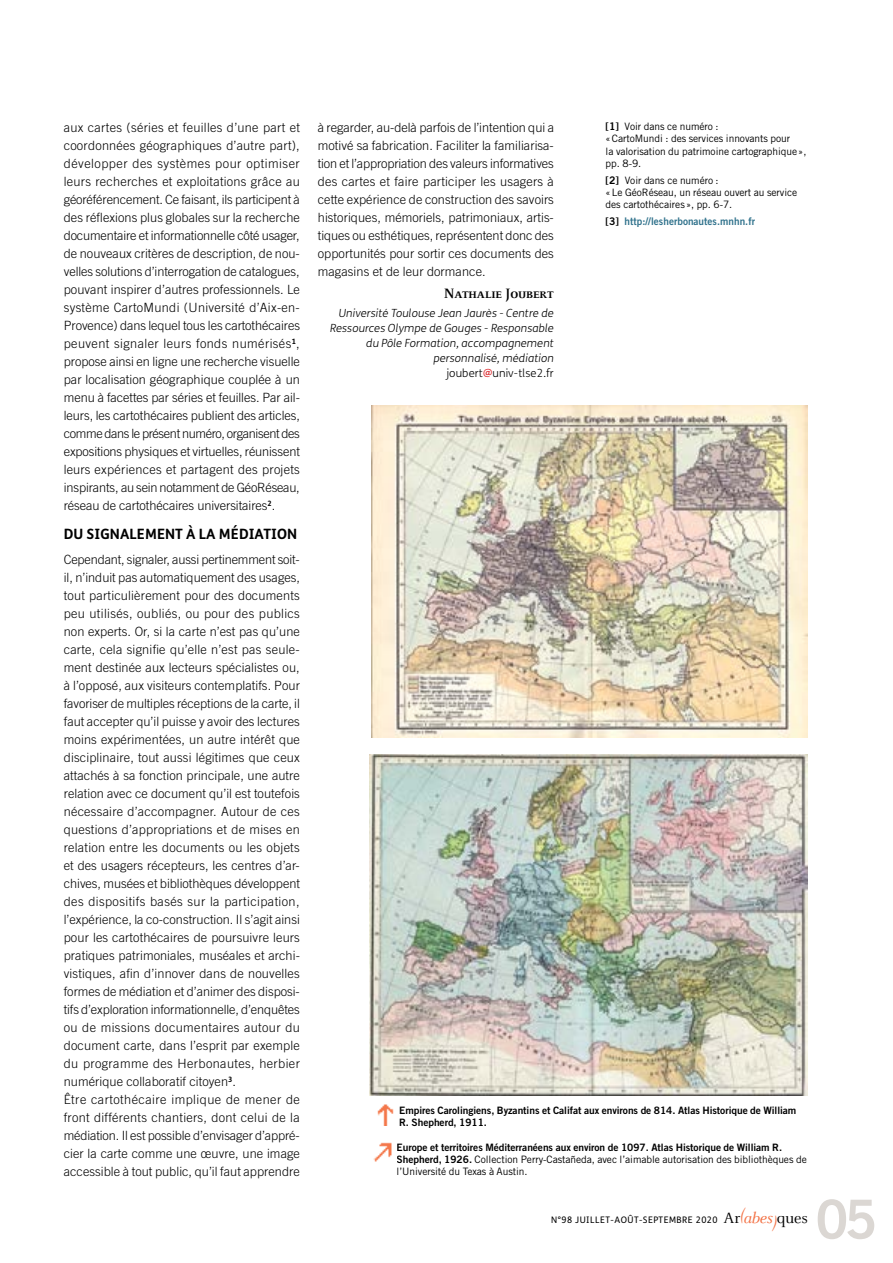
<style>
.page{position:relative;width:893px;height:1263px;background:#fff}
.page>*{position:absolute;margin:0;border:0;box-sizing:border-box;transform-origin:0 0}
.t1{font:54px "Trade Gothic Bold Two";color:#dbd7d3}
.t2{font:700 15px "Celeste Caps";letter-spacing:-.005em;color:#000}
.t3{font:700 14.25px "FS Me";letter-spacing:.005em;color:#000}
.t4{font:300 12.75px/18px "Trade Gothic";letter-spacing:.005em;color:#000;text-align:justify}
.t5{font:italic 300 11.25px/15px "FS Me";letter-spacing:.01em;color:#000;text-align:right}
.t6{font:10.5px "Trade Gothic Bold Two";letter-spacing:.005em;color:#30728c;scale:.95 1}
.t7{font:10.2px/12.3px "Trade Gothic";letter-spacing:-.005em;color:#000}
.t8{font:10.2px/12.3px "Trade Gothic Bold Two";letter-spacing:-.005em;color:#000}
.t9{font:9px "FS Me";letter-spacing:.05em;color:#000}
.s1{font-style:normal}
.s2{font-weight:400;font-style:normal;color:#db282d}
.s3{font-family:"Trade Gothic Bold Two";font-size:10.5px}
.s4{color:#000}
.s5{font-family:"Trade Gothic Bold Two"}
.s6{font-family:"Celeste";font-size:16.5px}
.s7{font-family:"Celeste";font-style:italic;font-size:16.5px;color:#f37043}
</style>
<div class="page">
<img style="left:371px;top:406px;width:437px;height:332px">
<img style="left:370px;top:754px;width:438px;height:341px">
<img style="left:377px;top:1104px;width:17px;height:22px">
<img style="left:373px;top:1142px;width:19px;height:20px">
<p class="t4" style="left:64px;top:118px;width:238px">aux cartes (séries et feuilles d’une part et coordonnées géographiques d’autre part), développer des systèmes pour optimiser leurs recherches et exploitations grâce au géoréférencement. Ce faisant, ils participent à des réflexions plus globales sur la recherche documentaire et informationnelle côté usager, de nouveaux critères de description, de nou&shy;velles solutions d’interrogation de catalogues, pouvant inspirer d’autres professionnels. Le système CartoMundi (Université d’Aix-en-Provence) dans lequel tous les cartothécaires peuvent signaler leurs fonds numérisés<sup>1</sup>, propose ainsi en ligne une recherche visuelle par localisation géographique couplée à un menu à facettes par séries et feuilles. Par ail&shy;leurs, les cartothécaires publient des articles, comme dans le présent numéro, organisent des expositions physiques et virtuelles, réunissent leurs expériences et partagent des projets inspirants, au sein notamment de GéoRéseau, réseau de cartothécaires universitaires<sup>2</sup>.</p>
<p class="t3" style="left:64px;top:523px;width:235px">DU SIGNALEMENT À LA MÉDIATION</p>
<p class="t4" style="left:64px;top:550px;width:238px;text-align:left">Cependant, signaler, aussi pertinemment soit&shy;il, n’induit pas automatiquement des usages, tout particulièrement pour des documents peu utilisés, oubliés, ou pour des publics non experts. Or, si la carte n’est pas qu’une carte, cela signifie qu’elle n’est pas seule&shy;ment destinée aux lecteurs spécialistes ou, à l’opposé, aux visiteurs contemplatifs. Pour favoriser de multiples réceptions de la carte, il faut accepter qu’il puisse y avoir des lectures moins expérimentées, un autre intérêt que disciplinaire, tout aussi légitimes que ceux attachés à sa fonction principale, une autre relation avec ce document qu’il est toutefois nécessaire d’accompagner. Autour de ces questions d’appropriations et de mises en relation entre les documents ou les objets et des usagers récepteurs, les centres d’ar&shy;chives, musées et bibliothèques développent des dispositifs basés sur la participation, l’expérience, la co-construction. Il s’agit ainsi pour les cartothécaires de poursuivre leurs pratiques patrimoniales, muséales et archi&shy;vistiques, afin d’innover dans de nouvelles formes de médiation et d’animer des disposi&shy;tifs d’exploration informationnelle, d’enquêtes ou de missions documentaires autour du document carte, dans l’esprit par exemple du programme des Herbonautes, herbier numérique collaboratif citoyen<sup>3</sup>.<br>Être cartothécaire implique de mener de front différents chantiers, dont celui de la médiation. Il est possible d’envisager d’appré&shy;cier la carte comme une œuvre, une image accessible à tout public, qu’il faut apprendre</p>
<p class="t4" style="left:318px;top:118px;width:238px">à regarder, au-delà parfois de l’intention qui a motivé sa fabrication. Faciliter la familiarisa&shy;tion et l’appropriation des valeurs informatives des cartes et faire participer les usagers à cette expérience de construction des savoirs historiques, mémoriels, patrimoniaux, artis&shy;tiques ou esthétiques, représentent donc des opportunités pour sortir ces documents des magasins et de leur dormance.</p>
<p class="t2" style="left:444px;top:285px;width:112px">Nathalie Joubert</p>
<p class="t5" style="left:330px;top:305px;width:225px">Université Toulouse Jean Jaurès - Centre de Ressources Olympe de Gouges - Responsable du Pôle Formation, accompagnement personnalisé, médiation <span class="s1">joubert</span><span class="s2">@</span><span class="s1">univ-tlse2.fr</span></p>
<p class="t7" style="left:606px;top:120px;width:202px"><span class="s3">[1]</span> Voir dans ce numéro :<br>«CartoMundi : des services innovants pour<br>la valorisation du patrimoine cartographique», pp. 8-9.</p>
<p class="t7" style="left:606px;top:174px;width:193px"><span class="s3">[2]</span> Voir dans ce numéro :<br>«Le GéoRéseau, un réseau ouvert au service des cartothécaires», pp. 6-7.</p>
<p class="t6" style="left:606px;top:215px;width:159px"><span class="s4">[3]</span> http://lesherbonautes.mnhn.fr</p>
<p class="t8" style="left:399px;top:1104px;width:399px">Empires Carolingiens, Byzantins et Califat aux environs de 814. Atlas Historique de William<br>R. Shepherd, 1911.</p>
<p class="t8" style="left:397px;top:1140px;width:387px">Europe et territoires Méditerranéens aux environ de 1097. Atlas Historique de William R.</p>
<p class="t7" style="left:397px;top:1153px;width:412px"><span class="s5">Shepherd, 1926.</span> Collection Perry-Castañeda, avec l’aimable autorisation des bibliothèques de l’Université du Texas à Austin.</p>
<p class="t9" style="left:551px;top:1214px;width:258px">N°98 JUILLET-AOÛT-SEPTEMBRE 2020 <span class="s6">Ar</span><sup>(</sup><span class="s7">abes)</span><span class="s6">ques</span></p>
<h1 class="t1" style="left:815px;top:1186px;width:63px">05</h1>
</div>
